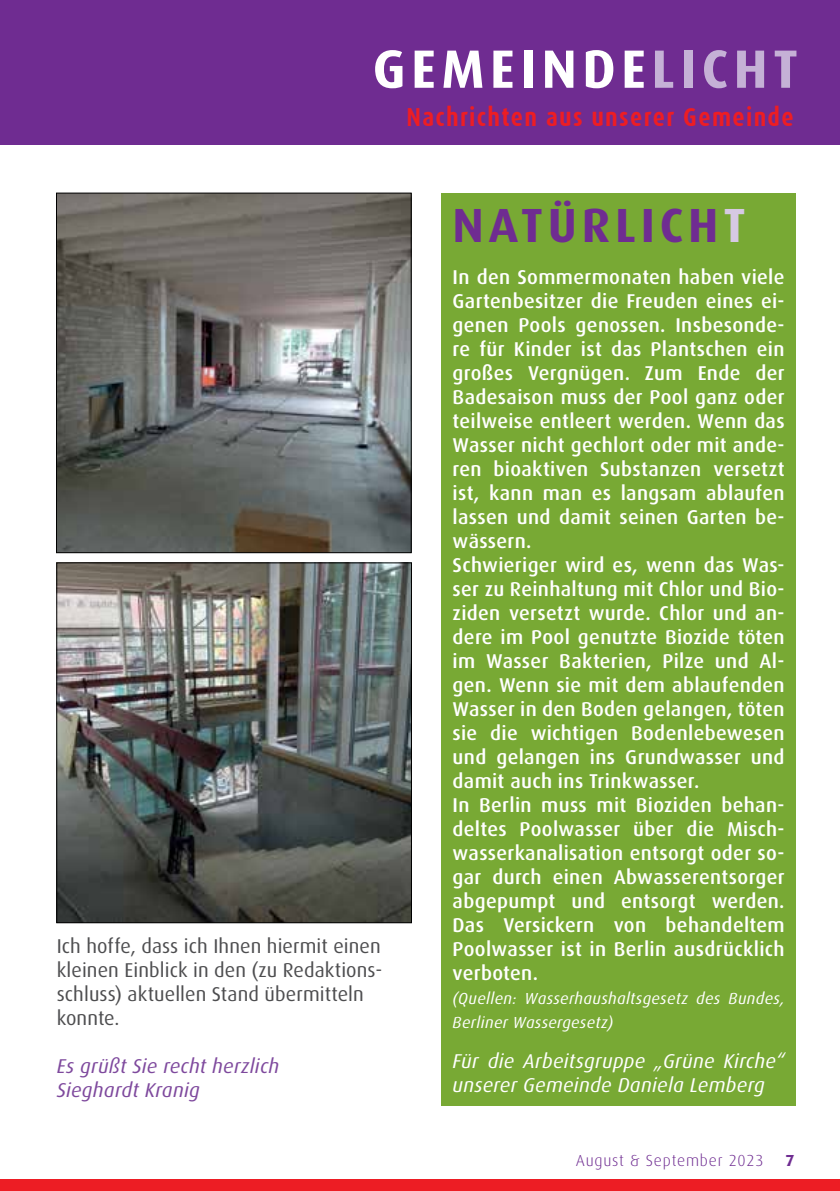
<style>
.page{position:relative;width:840px;height:1191px;background:#fff}
.page>*{position:absolute;margin:0;border:0;box-sizing:border-box;transform-origin:0 0}
.t1{font:700 54px "Dax";letter-spacing:.1em;color:#fff}
.t2{font:700 48px "Dax";letter-spacing:.1em;color:#6f2c91}
.t3{font:700 26px "Dax Condensed";letter-spacing:.05em;color:#ed1d24}
.t4{font:500 20px/24px "Dax";letter-spacing:.015em;color:#fff}
.t5{font:20px/24px "Dax";letter-spacing:.005em;color:#4d4d4f}
.t6{font:italic 20px/24px "Dax";letter-spacing:.015em;color:#fff}
.t7{font:italic 20px/24px "Dax";letter-spacing:.015em;color:#7e499d}
.t8{font:italic 16px/24px "Dax";letter-spacing:.025em;color:#fff}
.t9{font:300 16px "Dax";letter-spacing:.05em;color:#6f2c91}
.t10{font:700 16px "Dax";color:#6f2c91}
.s1{color:#c5b1d6}
.s2{color:#d6c9e3}
</style>
<div class="page">
<div style="left:0;top:1179px;width:839px;height:12px;background:#ed1d24"></div>
<div style="left:0;top:0;width:839px;height:145px;background:#6f2c91"></div>
<img style="left:58px;top:564px;width:351px;height:357px">
<div style="left:56px;top:562px;width:355px;height:361px;border:1px solid #000"></div>
<img style="left:58px;top:195px;width:351px;height:356px">
<div style="left:56px;top:193px;width:355px;height:360px;border:1px solid #000"></div>
<div style="left:441px;top:193px;width:354px;height:912px;background:#78a934"></div>
<h1 class="t1" style="left:372px;top:39px;width:426px">GEMEINDE<span class="s1">LICHT</span></h1>
<h3 class="t3" style="left:406px;top:103px;width:388px">Nachrichten aus unserer Gemeinde</h3>
<p class="t5" style="left:57px;top:934px;width:327px">Ich hoffe, dass ich Ihnen hiermit einen kleinen Einblick in den (zu Redaktions&shy;schluss) aktuellen Stand übermitteln konnte.</p>
<p class="t7" style="left:57px;top:1054px;width:224px">Es grüßt Sie recht herzlich<br>Sieghardt Kranig</p>
<h2 class="t2" style="left:452px;top:198px;width:294px">NATÜRLICH<span class="s2">T</span></h2>
<p class="t4" style="left:452px;top:265px;width:333px">In den Sommermonaten haben viele<br>Gartenbesitzer die Freuden eines ei&shy;genen Pools genossen. Insbesonde&shy;re für Kinder ist das Plantschen ein großes Vergnügen. Zum Ende der<br>Badesaison muss der Pool ganz oder teilweise entleert werden. Wenn das<br>Wasser nicht gechlort oder mit ande&shy;ren bioaktiven Substanzen versetzt ist, kann man es langsam ablaufen lassen und damit seinen Garten be&shy;wässern.<br>Schwieriger wird es, wenn das Was&shy;ser zu Reinhaltung mit Chlor und Bio&shy;ziden versetzt wurde. Chlor und an&shy;dere im Pool genutzte Biozide töten im Wasser Bakterien, Pilze und Al&shy;gen. Wenn sie mit dem ablaufenden<br>Wasser in den Boden gelangen, töten sie die wichtigen Bodenlebewesen und gelangen ins Grundwasser und damit auch ins Trinkwasser.<br>In Berlin muss mit Bioziden behan&shy;deltes Poolwasser über die Misch&shy;wasserkanalisation entsorgt oder so&shy;gar durch einen Abwasserentsorger abgepumpt und entsorgt werden.<br>Das Versickern von behandeltem<br>Poolwasser ist in Berlin ausdrücklich verboten.</p>
<p class="t8" style="left:452px;top:986px;width:333px">(Quellen: Wasserhaushaltsgesetz des Bundes,<br>Berliner Wassergesetz)</p>
<p class="t6" style="left:452px;top:1049px;width:333px">Für die Arbeitsgruppe „Grüne Kirche“ unserer Gemeinde Daniela Lemberg</p>
<p class="t9" style="left:575px;top:1151px;width:189px">August &amp; September 2023</p>
<p class="t10" style="left:785px;top:1151px;width:11px">7</p>
</div>
